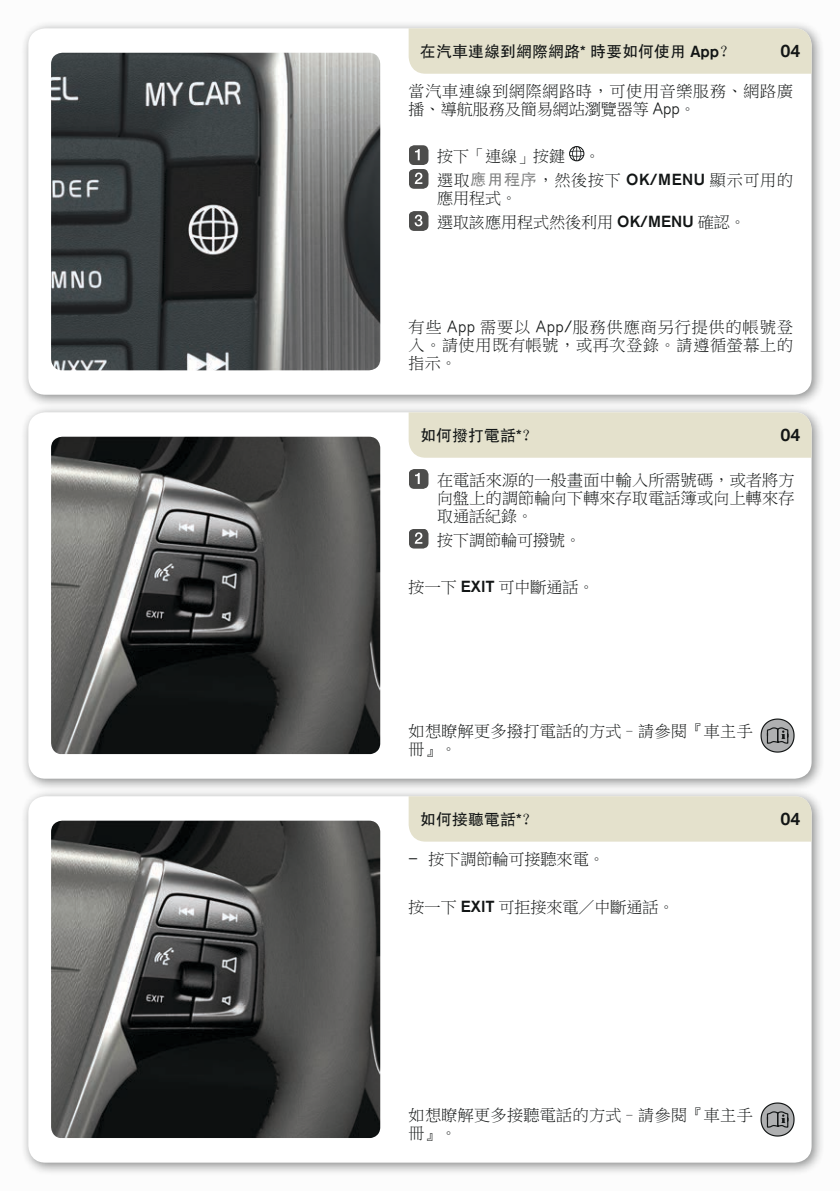
<style>
.page{position:relative;width:840px;height:1191px;background:#fff}
.page>*{position:absolute;margin:0;border:0;box-sizing:border-box;transform-origin:0 0}
.t1{font:300 18px "Volvo Sans";color:#121515}
.t2{font:16px/18px "Ming Li U";letter-spacing:.015em;color:#121515}
.t3{font:16px/18px "Ming Li U";letter-spacing:.045em;color:#121515}
.t4{font:16px "MS Hei";color:#121515}
.t5{font:16px/23.6px "Ming Li U";letter-spacing:.05em;color:#121515}
.s1{font-family:"Volvo Sans";font-weight:300}
.s2{font-family:"MS Hei";color:#818282}
</style>
<div class="page">
<div style="left:0;top:0;width:839px;height:1191px;background:#f6f6f6"></div>
<div style="left:20px;top:20px;width:804px;height:388px;background:#121515;opacity:.5"></div>
<div style="left:28px;top:28px;width:783px;height:367px;background:#fff;border-radius:17px"></div>
<div style="left:20px;top:404px;width:804px;height:388px;background:#121515;opacity:.5"></div>
<div style="left:28px;top:412px;width:783px;height:366px;background:#fff;border-radius:17px"></div>
<div style="left:20px;top:788px;width:804px;height:388px;background:#121515;opacity:.5"></div>
<div style="left:28px;top:796px;width:783px;height:366px;background:#fff;border-radius:17px"></div>
<div style="left:408px;top:28px;width:403px;height:46px;background:#e4e1cc"></div>
<img style="left:51px;top:53px;width:329px;height:317px">
<div style="left:408px;top:412px;width:403px;height:46px;background:#e4e1cc"></div>
<img style="left:51px;top:437px;width:329px;height:317px">
<div style="left:408px;top:796px;width:403px;height:45px;background:#e4e1cc"></div>
<img style="left:51px;top:820px;width:329px;height:318px">
<svg style="left:569px;top:146px;width:15px;height:15px"></svg>
<svg style="left:409px;top:145px;width:19px;height:44px"></svg>
<svg style="left:409px;top:211px;width:19px;height:20px"></svg>
<svg style="left:409px;top:469px;width:19px;height:20px"></svg>
<svg style="left:409px;top:529px;width:19px;height:19px"></svg>
<svg style="left:760px;top:718px;width:34px;height:34px"></svg>
<svg style="left:760px;top:1102px;width:34px;height:34px"></svg>
<p class="t4" style="left:420px;top:43px;width:316px">在汽車連線到網際網路<span class="s1">*</span> 時要如何使用 <span class="s1">App</span>？</p>
<p class="t1" style="left:780px;top:40px;width:22px">04</p>
<p class="t3" style="left:408px;top:82px;width:385px">當汽車連線到網際網路時，可使用音樂服務、網路廣播、導航服務及簡易網站瀏覽器等 <span class="s1">App</span>。</p>
<p class="t5" style="left:437px;top:145px;width:357px">按下「連線」按鍵 。<br>選取<span class="s2">應用程序</span>，然後按下 <span class="s1">OK/MENU</span> 顯示可用的</p>
<p class="t2" style="left:437px;top:186px;width:310px;line-height:23.6px">應用程式。<br>選取該應用程式然後利用 <span class="s1">OK/MENU</span> 確認。</p>
<p class="t2" style="left:408px;top:318px;width:385px;text-align:justify">有些 <span class="s1">App</span> 需要以 <span class="s1">App/</span>服務供應商另行提供的帳號登入。請使用既有帳號，或再次登錄。請遵循螢幕上的指示。</p>
<p class="t4" style="left:420px;top:427px;width:119px">如何撥打電話<span class="s1">*</span>？</p>
<p class="t1" style="left:780px;top:424px;width:22px">04</p>
<p class="t2" style="left:437px;top:471px;width:359px;text-align:justify">在電話來源的一般畫面中輸入所需號碼，或者將方向盤上的調節輪向下轉來存取電話簿或向上轉來存取通話紀錄。</p>
<p class="t2" style="left:437px;top:531px;width:145px">按下調節輪可撥號。</p>
<p class="t2" style="left:408px;top:578px;width:187px">按一下 <span class="s1">EXIT</span> 可中斷通話。</p>
<p class="t2" style="left:408px;top:722px;width:345px">如想瞭解更多撥打電話的方式–請參閱『車主手冊』。</p>
<p class="t4" style="left:420px;top:811px;width:119px">如何接聽電話<span class="s1">*</span>？</p>
<p class="t2" style="left:408px;top:850px;width:197px"><span class="s1">–</span> 按下調節輪可接聽來電。</p>
<p class="t2" style="left:408px;top:897px;width:267px">按一下 <span class="s1">EXIT</span> 可拒接來電／中斷通話。</p>
<p class="t1" style="left:780px;top:808px;width:22px">04</p>
<p class="t2" style="left:408px;top:1106px;width:345px">如想瞭解更多接聽電話的方式–請參閱『車主手冊』。</p>
</div>
